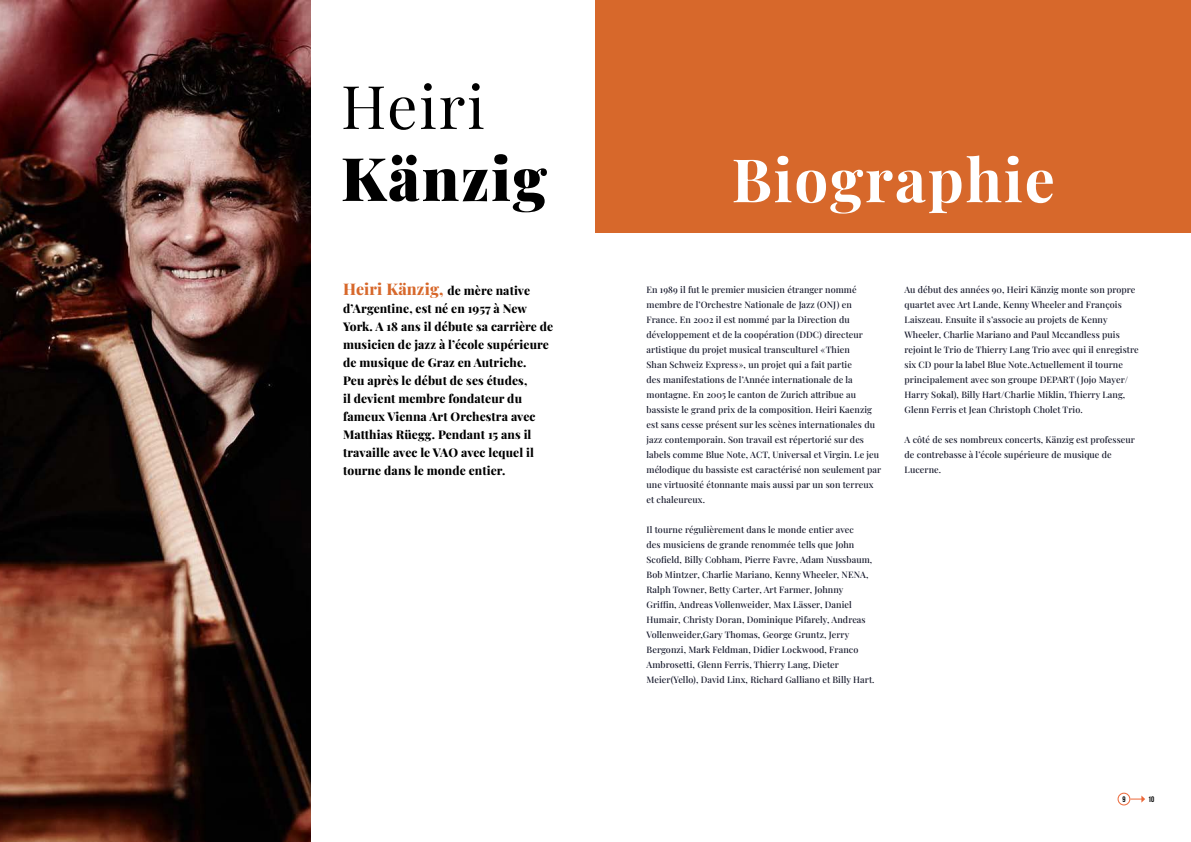
<style>
.page{position:relative;width:1191px;height:842px;background:#fff}
.page>*{position:absolute;margin:0;border:0;box-sizing:border-box;transform-origin:0 0}
.t1{font:700 60px "Playfair Display";letter-spacing:.03em;color:#fff}
.t2{font:900 60px "Playfair Display";letter-spacing:.03em;color:#000}
.t3{font:60px "Playfair Display";letter-spacing:.03em;color:#000}
.t4{font:800 16px "Playfair Display";letter-spacing:.01em;color:#d7682b}
.t5{font:800 12px/18px "Playfair Display";letter-spacing:.01em;color:#000}
.t6{font:500 9px/15px "Playfair Display";letter-spacing:.01em;color:#131629}
.t7{font:700 8px "Bebas Neue";color:#000}
.s1{font-size:12px;color:#000}
</style>
<div class="page">
<img style="left:0;top:0;width:310px;height:842px">
<div style="left:595px;top:0;width:596px;height:232px;background:#d7682b"></div>
<div style="left:1117px;top:793px;width:13px;height:12px;border:1px solid #ec6839;border-radius:50%"></div>
<svg style="left:1130px;top:795px;width:15px;height:8px"></svg>
<h1 class="t3" style="left:341px;top:60px;width:145px">Heiri</h1>
<h1 class="t2" style="left:341px;top:132px;width:207px">Känzig</h1>
<h2 class="t4" style="left:343px;top:276px;width:188px">Heiri Känzig, <span class="s1">de mère native</span></h2>
<p class="t5" style="left:343px;top:298px;width:212px">d’Argentine, est né en 1957 à New<br>York. A 18 ans il débute sa carrière de musicien de jazz à l’école supérieure de musique de Graz en Autriche.<br>Peu après le début de ses études,<br>il devient membre fondateur du fameux Vienna Art Orchestra avec<br>Matthias Rüegg. Pendant 15 ans il travaille avec le VAO avec lequel il tourne dans le monde entier.</p>
<h1 class="t1" style="left:731px;top:133px;width:325px">Biographie</h1>
<p class="t6" style="left:646px;top:282px;width:236px">En 1989 il fut le premier musicien étranger nommé membre de l’Orchestre Nationale de Jazz (ONJ) en France. En 2002 il est nommé par la Direction du développement et de la coopération (DDC) directeur artistique du projet musical transculturel « Thien<br>Shan Schweiz Express », un projet qui a fait partie<br>des manifestations de l’Année internationale de la montagne. En 2005 le canton de Zurich attribue au bassiste le grand prix de la composition. Heiri Kaenzig est sans cesse présent sur les scènes internationales du jazz contemporain. Son travail est répertorié sur des labels comme Blue Note, ACT, Universal et Virgin. Le jeu mélodique du bassiste est caractérisé non seulement par une virtuosité étonnante mais aussi par un son terreux et chaleureux.</p>
<p class="t6" style="left:646px;top:522px;width:230px">Il tourne régulièrement dans le monde entier avec<br>des musiciens de grande renommée tells que John Scofield, Billy Cobham, Pierre Favre, Adam Nussbaum, Bob Mintzer, Charlie Mariano, Kenny Wheeler, NENA, Ralph Towner, Betty Carter, Art Farmer, Johnny Griffin, Andreas Vollenweider, Max Lässer, Daniel Humair, Christy Doran, Dominique Pifarely, Andreas Vollenweider,Gary Thomas, George Gruntz, Jerry Bergonzi, Mark Feldman, Didier Lockwood, Franco Ambrosetti, Glenn Ferris, Thierry Lang, Dieter Meier(Yello), David Linx, Richard Galliano et Billy Hart.</p>
<p class="t6" style="left:904px;top:282px;width:236px">Au début des années 90, Heiri Känzig monte son propre quartet avec Art Lande, Kenny Wheeler and François Laiszeau. Ensuite il s’associe au projets de Kenny Wheeler, Charlie Mariano and Paul Mccandless puis rejoint le Trio de Thierry Lang Trio avec qui il enregistre six CD pour la label Blue Note.Actuellement il tourne principalement avec son groupe DEPART ( Jojo Mayer/ Harry Sokal), Billy Hart/Charlie Miklin, Thierry Lang, Glenn Ferris et Jean Christoph Cholet Trio.</p>
<p class="t6" style="left:904px;top:432px;width:232px">A côté de ses nombreux concerts, Känzig est professeur de contrebasse à l’école supérieure de musique de<br>Lucerne.</p>
<p class="t7" style="left:1122px;top:795px;width:5px">9</p>
<p class="t7" style="left:1148px;top:795px;width:8px">10</p>
</div>
